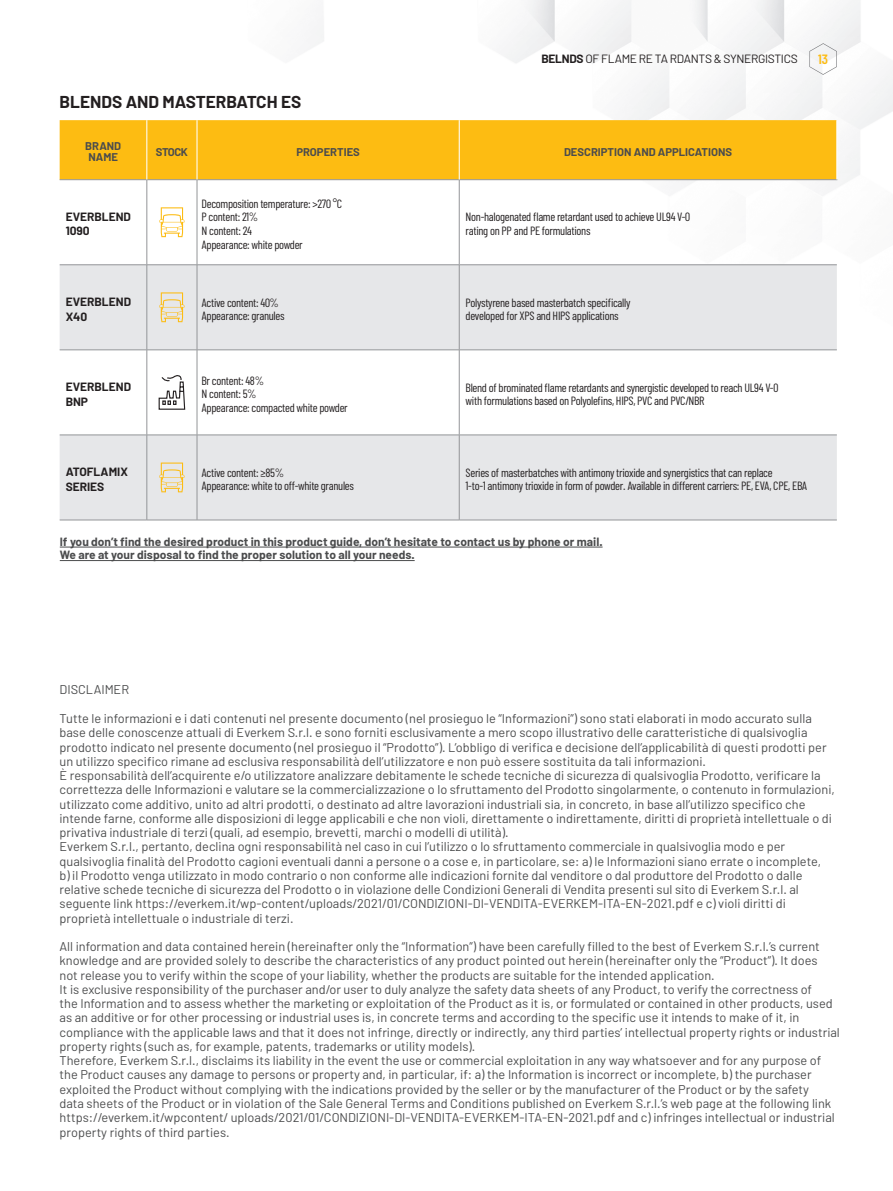
<style>
.page{position:relative;width:893px;height:1191px;background:#fff}
.page>*{position:absolute;margin:0;border:0;box-sizing:border-box;transform-origin:0 0}
.t1{font:700 17.25px "Barlow";color:#231f20}
.t2{font:600 13.5px "Barlow Condensed";color:#fdbc12}
.t3{font:12.75px/14.2px "Barlow";color:#4b4c4d}
.t4{font:12px/13.5px "Barlow Condensed";letter-spacing:-.025em;color:#231f20}
.t5{font:700 12px/13.5px "Barlow";color:#4b4c4d}
.t6{font:700 12px/14.4px "Barlow";color:#231f20}
.t7{font:12px "Barlow";letter-spacing:-.025em;color:#231f20}
.t8{font:700 11.25px/10.5px "Barlow";color:#4b4c4d}
.s1{font-weight:700}
</style>
<div class="page">
<img style="left:59px;top:0;width:834px;height:350px">
<svg style="left:809px;top:43px;width:28px;height:32px"></svg>
<hr style="left:60px;top:547px;width:543px;height:1px;background:#4b4c4d">
<hr style="left:60px;top:560px;width:355px;height:1px;background:#4b4c4d">
<div style="left:60px;top:120px;width:776px;height:59px;background:#fdbc12"></div>
<svg style="left:60px;top:265px;width:777px;height:255px;fill:#e6e7e9"></svg>
<hr style="left:60px;top:179px;width:87px;height:1px;background:#939598">
<hr style="left:147px;top:179px;width:50px;height:1px;background:#939598">
<hr style="left:147px;top:180px;width:1px;height:84px;background:#939598">
<hr style="left:197px;top:179px;width:262px;height:1px;background:#939598">
<hr style="left:197px;top:180px;width:1px;height:84px;background:#939598">
<hr style="left:459px;top:179px;width:378px;height:1px;background:#939598">
<hr style="left:459px;top:180px;width:1px;height:84px;background:#939598">
<hr style="left:60px;top:264px;width:87px;height:1px;background:#939598">
<hr style="left:147px;top:264px;width:50px;height:1px;background:#939598">
<hr style="left:147px;top:265px;width:1px;height:85px;background:#939598">
<hr style="left:197px;top:264px;width:262px;height:1px;background:#939598">
<hr style="left:197px;top:265px;width:1px;height:85px;background:#939598">
<hr style="left:459px;top:264px;width:378px;height:1px;background:#939598">
<hr style="left:459px;top:265px;width:1px;height:85px;background:#939598">
<hr style="left:60px;top:349px;width:87px;height:1px;background:#939598">
<hr style="left:147px;top:349px;width:50px;height:1px;background:#939598">
<hr style="left:147px;top:350px;width:1px;height:85px;background:#939598">
<hr style="left:197px;top:349px;width:262px;height:1px;background:#939598">
<hr style="left:197px;top:350px;width:1px;height:85px;background:#939598">
<hr style="left:459px;top:349px;width:378px;height:1px;background:#939598">
<hr style="left:459px;top:350px;width:1px;height:85px;background:#939598">
<hr style="left:60px;top:435px;width:87px;height:1px;background:#939598">
<hr style="left:147px;top:435px;width:50px;height:1px;background:#939598">
<hr style="left:147px;top:435px;width:1px;height:85px;background:#939598">
<hr style="left:197px;top:435px;width:262px;height:1px;background:#939598">
<hr style="left:197px;top:435px;width:1px;height:85px;background:#939598">
<hr style="left:459px;top:435px;width:378px;height:1px;background:#939598">
<hr style="left:459px;top:435px;width:1px;height:85px;background:#939598">
<hr style="left:60px;top:520px;width:87px;height:1px;background:#939598">
<hr style="left:147px;top:520px;width:50px;height:1px;background:#939598">
<hr style="left:197px;top:520px;width:262px;height:1px;background:#939598">
<hr style="left:459px;top:520px;width:378px;height:1px;background:#939598">
<hr style="left:196px;top:120px;width:2px;height:59px;background:#fff">
<hr style="left:459px;top:120px;width:1px;height:59px;background:#fff">
<hr style="left:836px;top:120px;width:1px;height:59px;background:#fff">
<hr style="left:146px;top:120px;width:1px;height:59px;background:#fff">
<svg style="left:159px;top:207px;width:25px;height:30px"></svg>
<svg style="left:159px;top:292px;width:25px;height:30px"></svg>
<svg style="left:158px;top:374px;width:28px;height:36px"></svg>
<svg style="left:159px;top:462px;width:25px;height:30px"></svg>
<h1 class="t1" style="left:60px;top:91px;width:243px">BLENDS AND MASTERBATCH ES</h1>
<p class="t7" style="left:541px;top:52px;width:258px"><span class="s1">BELNDS</span> OF FLAME RE TA RDANTS &amp; SYNERGISTICS</p>
<p class="t2" style="left:818px;top:50px;width:11px">13</p>
<p class="t8" style="left:85px;top:141px;width:37px">BRAND<br>NAME</p>
<p class="t8" style="left:156px;top:146px;width:33px">STOCK</p>
<p class="t8" style="left:296px;top:146px;width:65px">PROPERTIES</p>
<p class="t8" style="left:564px;top:146px;width:170px">DESCRIPTION AND APPLICATIONS</p>
<p class="t6" style="left:66px;top:209px;width:67px">EVERBLEND<br>1090</p>
<p class="t4" style="left:201px;top:197px;width:142px">Decomposition temperature: &gt;270 °C<br>P content: 21%<br>N content: 24<br>Appearance: white powder</p>
<p class="t4" style="left:466px;top:210px;width:226px">Non-halogenated flame retardant used to achieve UL94 V-0 rating on PP and PE formulations</p>
<p class="t6" style="left:66px;top:294px;width:67px">EVERBLEND<br>X40</p>
<p class="t4" style="left:201px;top:295px;width:85px">Active content: 40%<br>Appearance: granules</p>
<p class="t4" style="left:466px;top:295px;width:166px">Polystyrene based masterbatch specifically developed for XPS and HIPS applications</p>
<p class="t6" style="left:66px;top:379px;width:67px">EVERBLEND<br>BNP</p>
<p class="t4" style="left:201px;top:373px;width:148px">Br content: 48%<br>N content: 5%<br>Appearance: compacted white powder</p>
<p class="t4" style="left:466px;top:380px;width:314px">Blend of brominated flame retardants and synergistic developed to reach UL94 V-0 with formulations based on Polyolefins, HIPS, PVC and PVC/NBR</p>
<p class="t6" style="left:66px;top:465px;width:64px">ATOFLAMIX<br>SERIES</p>
<p class="t4" style="left:201px;top:465px;width:154px">Active content: ≥85%<br>Appearance: white to off-white granules</p>
<p class="t4" style="left:466px;top:465px;width:343px">Series of masterbatches with antimony trioxide and synergistics that can replace<br>1-to-1 antimony trioxide in form of powder. Available in different carriers: PE, EVA, CPE, EBA</p>
<p class="t5" style="left:60px;top:535px;width:544px">If you don’t find the desired product in this product guide, don’t hesitate to contact us by phone or mail.<br>We are at your disposal to find the proper solution to all your needs.</p>
<p class="t3" style="left:60px;top:682px;width:71px">DISCLAIMER</p>
<p class="t3" style="left:60px;top:711px;width:777px">Tutte le informazioni e i dati contenuti nel presente documento (nel prosieguo le “Informazioni”) sono stati elaborati in modo accurato sulla base delle conoscenze attuali di Everkem S.r.l. e sono forniti esclusivamente a mero scopo illustrativo delle caratteristiche di qualsivoglia prodotto indicato nel presente documento (nel prosieguo il “Prodotto”). L’obbligo di verifica e decisione dell’applicabilità di questi prodotti per un utilizzo specifico rimane ad esclusiva responsabilità dell’utilizzatore e non può essere sostituita da tali informazioni.<br>È responsabilità dell’acquirente e/o utilizzatore analizzare debitamente le schede tecniche di sicurezza di qualsivoglia Prodotto, verificare la correttezza delle Informazioni e valutare se la commercializzazione o lo sfruttamento del Prodotto singolarmente, o contenuto in formulazioni, utilizzato come additivo, unito ad altri prodotti, o destinato ad altre lavorazioni industriali sia, in concreto, in base all’utilizzo specifico che intende farne, conforme alle disposizioni di legge applicabili e che non violi, direttamente o indirettamente, diritti di proprietà intellettuale o di privativa industriale di terzi (quali, ad esempio, brevetti, marchi o modelli di utilità).<br>Everkem S.r.l., pertanto, declina ogni responsabilità nel caso in cui l’utilizzo o lo sfruttamento commerciale in qualsivoglia modo e per qualsivoglia finalità del Prodotto cagioni eventuali danni a persone o a cose e, in particolare, se: a) le Informazioni siano errate o incomplete,<br>b) il Prodotto venga utilizzato in modo contrario o non conforme alle indicazioni fornite dal venditore o dal produttore del Prodotto o dalle relative schede tecniche di sicurezza del Prodotto o in violazione delle Condizioni Generali di Vendita presenti sul sito di Everkem S.r.l. al seguente link https://everkem.it/wp-content/uploads/2021/01/CONDIZIONI-DI-VENDITA-EVERKEM-ITA-EN-2021.pdf e c) violi diritti di proprietà intellettuale o industriale di terzi.</p>
<p class="t3" style="left:60px;top:939px;width:782px">All information and data contained herein (hereinafter only the “Information”) have been carefully filled to the best of Everkem S.r.l.’s current knowledge and are provided solely to describe the characteristics of any product pointed out herein (hereinafter only the “Product”). It does<br>not release you to verify within the scope of your liability, whether the products are suitable for the intended application.<br>It is exclusive responsibility of the purchaser and/or user to duly analyze the safety data sheets of any Product, to verify the correctness of<br>the Information and to assess whether the marketing or exploitation of the Product as it is, or formulated or contained in other products, used as an additive or for other processing or industrial uses is, in concrete terms and according to the specific use it intends to make of it, in compliance with the applicable laws and that it does not infringe, directly or indirectly, any third parties’ intellectual property rights or industrial property rights (such as, for example, patents, trademarks or utility models).<br>Therefore, Everkem S.r.l., disclaims its liability in the event the use or commercial exploitation in any way whatsoever and for any purpose of the Product causes any damage to persons or property and, in particular, if: a) the Information is incorrect or incomplete, b) the purchaser exploited the Product without complying with the indications provided by the seller or by the manufacturer of the Product or by the safety<br>data sheets of the Product or in violation of the Sale General Terms and Conditions published on Everkem S.r.l.’s web page at the following link https://everkem.it/wpcontent/ uploads/2021/01/CONDIZIONI-DI-VENDITA-EVERKEM-ITA-EN-2021.pdf and c) infringes intellectual or industrial property rights of third parties.</p>
</div>
